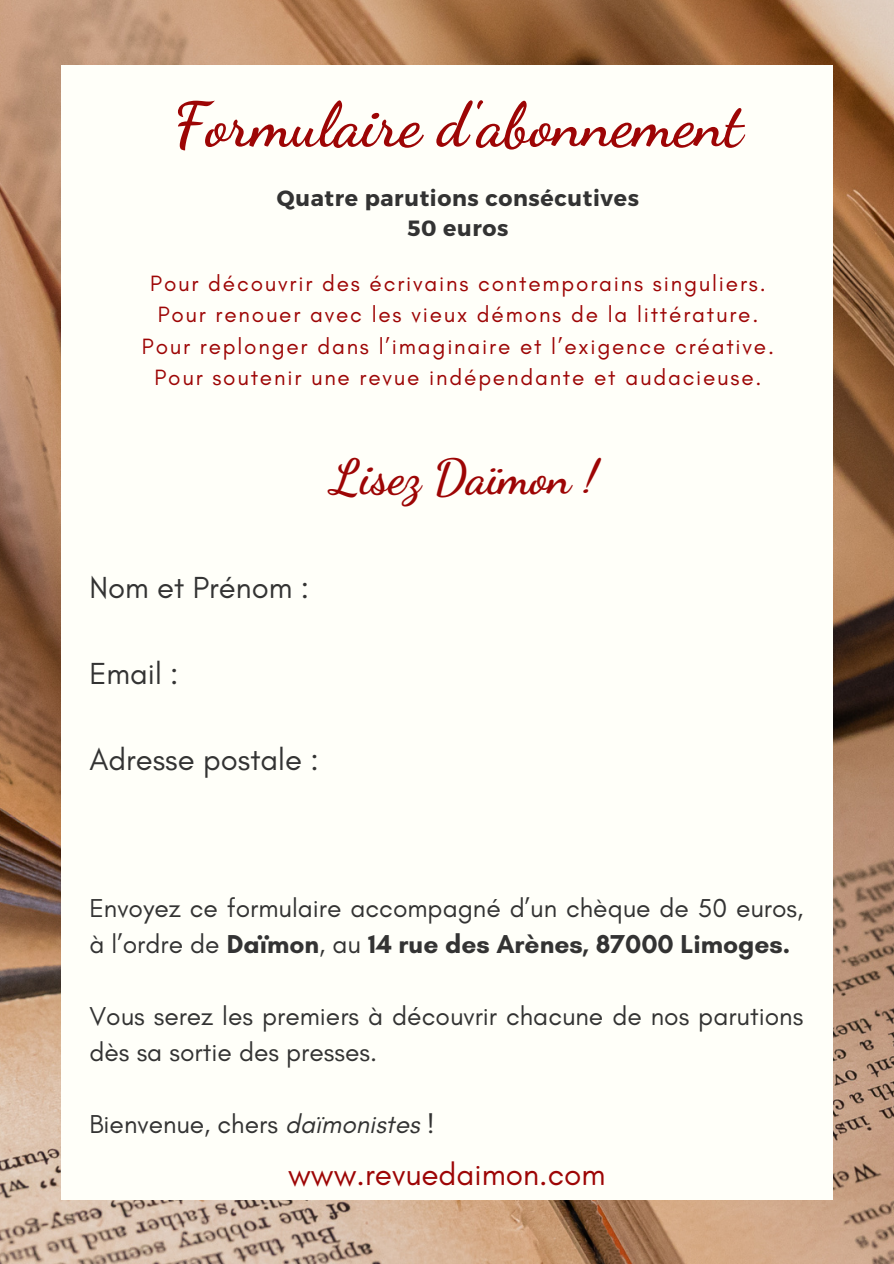
<style>
.page{position:relative;width:894px;height:1264px;background:#fff}
.page>*{position:absolute;margin:0;border:0;box-sizing:border-box;transform-origin:0 0}
.t1{font:700 61.95px "Dancing Script";color:#9d0505}
.t2{font:700 48px "Dancing Script";color:#9d0505}
.t3{font:31.5px "Glacial Indifference";color:#9d0505}
.t4{font:31.05px "Glacial Indifference";color:#333}
.t5{font:26.4px/36.2px "Glacial Indifference";color:#333}
.t6{font:22.5px "Glacial Indifference";letter-spacing:.08em;color:#9d0505}
.t7{font:700 22.05px "Montserrat";letter-spacing:.03em;color:#333}
.s1{font-weight:700}
.s2{font-style:italic}
</style>
<div class="page">
<img style="left:0;top:0;width:893px;height:1263px">
<div style="left:61px;top:65px;width:771px;height:1134px;background:#fffff9"></div>
<p class="t1" style="left:173px;top:88px;width:570px">Formulaire d'abonnement</p>
<p class="t7" style="left:277px;top:183px;width:363px">Quatre parutions consécutives</p>
<p class="t7" style="left:407px;top:214px;width:102px">50 euros</p>
<p class="t6" style="left:150px;top:269px;width:616px">Pour découvrir des écrivains contemporains singuliers.</p>
<p class="t6" style="left:158px;top:301px;width:602px">Pour renouer avec les vieux démons de la littérature.</p>
<p class="t6" style="left:142px;top:332px;width:633px">Pour replonger dans l’imaginaire et l’exigence créative.</p>
<p class="t6" style="left:154px;top:364px;width:608px">Pour soutenir une revue indépendante et audacieuse.</p>
<p class="t2" style="left:331px;top:449px;width:268px">Lisez Daïmon !</p>
<p class="t4" style="left:89px;top:568px;width:221px">Nom et Prénom :</p>
<p class="t4" style="left:89px;top:654px;width:91px">Email :</p>
<p class="t4" style="left:89px;top:740px;width:231px">Adresse postale :</p>
<p class="t5" style="left:89px;top:889px;width:715px">Envoyez ce formulaire accompagné d’un chèque de 50 euros, à l’ordre de <span class="s1">Daïmon</span>, au <span class="s1">14 rue des Arènes, 87000 Limoges.</span></p>
<p class="t5" style="left:89px;top:997px;width:715px">Vous serez les premiers à découvrir chacune de nos parutions dès sa sortie des presses.</p>
<p class="t5" style="left:89px;top:1106px;width:347px">Bienvenue, chers <span class="s2">daïmonistes</span> !</p>
<p class="t3" style="left:288px;top:1154px;width:319px">www.revuedaimon.com</p>
</div>
